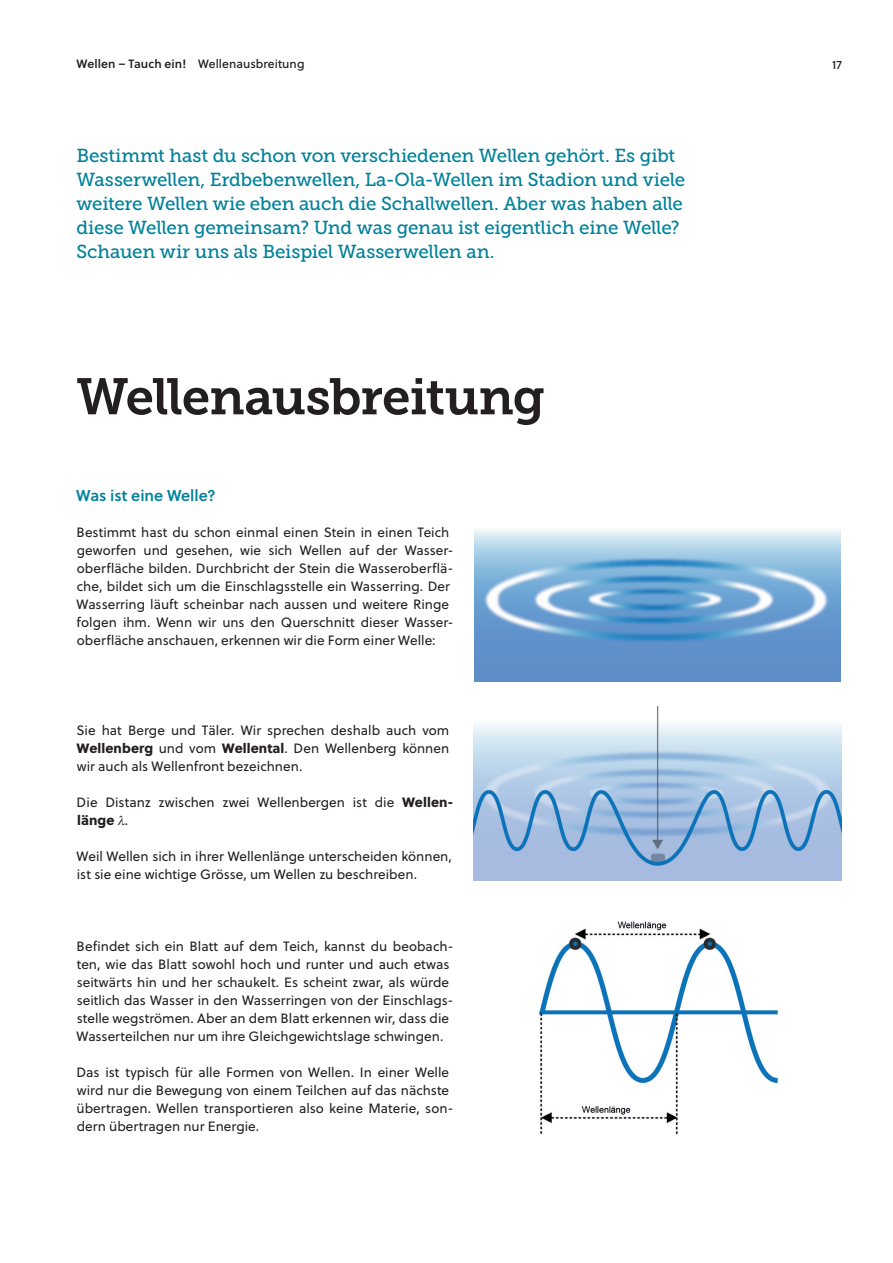
<style>
.page{position:relative;width:893px;height:1263px;background:#fff}
.page>*{position:absolute;margin:0;border:0;box-sizing:border-box;transform-origin:0 0}
.t1{font:51px "Museo Slab 700";letter-spacing:-.02em;color:#231f20}
.t2{font:18.75px/24px "Museo Slab 500";letter-spacing:-.015em;color:#00819a}
.t3{font:15.75px "Soleil Sb";letter-spacing:-.005em;color:#00819a}
.t4{font:13.5px/18px "Soleil";color:#231f20}
.t5{font:13.5px "Soleil Xb";letter-spacing:.005em;color:#231f20}
.t6{font:12px "Soleil Bk";letter-spacing:.005em;color:#231f20}
.s1{font-family:"Soleil Sb"}
.s2{font-family:"Soleil Xb"}
.s3{font-family:"Soleil"}
</style>
<div class="page">
<img style="left:474px;top:530px;width:367px;height:152px">
<img style="left:473px;top:707px;width:369px;height:173px">
<img style="left:539px;top:921px;width:239px;height:214px">
<p class="t6" style="left:77px;top:55px;width:229px"><span class="s1">Wellen – Tauch ein!</span> Wellenausbreitung</p>
<p class="t6" style="left:832px;top:55px;width:11px">17</p>
<p class="t2" style="left:77px;top:144px;width:610px">Bestimmt hast du schon von verschiedenen Wellen gehört. Es gibt Wasserwellen, Erdbebenwellen, La-Ola-Wellen im Stadion und viele weitere Wellen wie eben auch die Schallwellen. Aber was haben alle diese Wellen gemeinsam? Und was genau ist eigentlich eine Welle?<br>Schauen wir uns als Beispiel Wasserwellen an.</p>
<h1 class="t1" style="left:77px;top:368px;width:470px">Wellenausbreitung</h1>
<p class="t3" style="left:76px;top:486px;width:141px">Was ist eine Welle?</p>
<p class="t4" style="left:77px;top:523px;width:379px">Bestimmt hast du schon einmal einen Stein in einen Teich geworfen und gesehen, wie sich Wellen auf der Wasser&shy;oberfläche bilden. Durchbricht der Stein die Wasseroberflä&shy;che, bildet sich um die Einschlagsstelle ein Wasserring. Der Wasserring läuft scheinbar nach aussen und weitere Ringe folgen ihm. Wenn wir uns den Querschnitt dieser Wasser&shy;oberfläche anschauen, erkennen wir die Form einer Welle:</p>
<p class="t4" style="left:76px;top:721px;width:374px;text-align:justify">Sie hat Berge und Täler. Wir sprechen deshalb auch vom <span class="s2">Wellenberg</span> und vom <span class="s2">Wellental</span>. Den Wellenberg können wir auch als Wellenfront bezeichnen.</p>
<p class="t4" style="left:77px;top:793px;width:378px">Die Distanz zwischen zwei Wellenbergen ist die <span class="s2">Wellen-</span></p>
<p class="t5" style="left:77px;top:812px;width:52px">länge <span class="s3">.</span></p>
<p class="t4" style="left:77px;top:847px;width:377px">Weil Wellen sich in ihrer Wellenlänge unterscheiden können, ist sie eine wichtige Grösse, um Wellen zu beschreiben.</p>
<p class="t4" style="left:77px;top:937px;width:379px">Befindet sich ein Blatt auf dem Teich, kannst du beobach&shy;ten, wie das Blatt sowohl hoch und runter und auch etwas seitwärts hin und her schaukelt. Es scheint zwar, als würde seitlich das Wasser in den Wasserringen von der Einschlags&shy;stelle wegströmen. Aber an dem Blatt erkennen wir, dass die Wasserteilchen nur um ihre Gleichgewichtslage schwingen.</p>
<p class="t4" style="left:77px;top:1063px;width:379px">Das ist typisch für alle Formen von Wellen. In einer Welle wird nur die Bewegung von einem Teilchen auf das nächste übertragen. Wellen transportieren also keine Materie, son&shy;dern übertragen nur Energie.</p>
</div>
